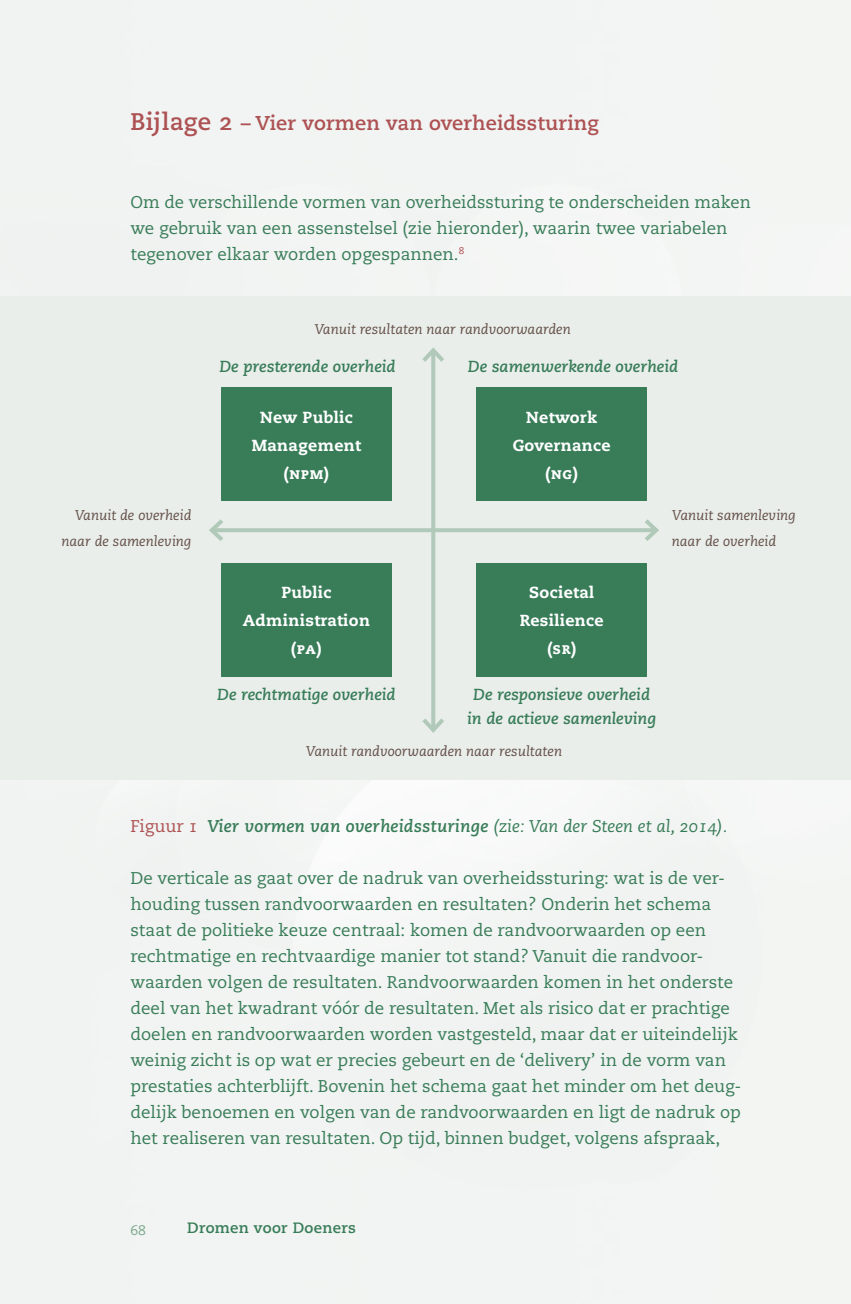
<style>
.page{position:relative;width:851px;height:1304px;background:#fff}
.page>*{position:absolute;margin:0;border:0;box-sizing:border-box;transform-origin:0 0}
.Kop_1{font:20px "Caecilia Bold Os F";letter-spacing:.01em;color:#ad5153}
.Normaal{font:17px/26px "Caecilia Roman Os F";color:#387c58}
.Hkop{font:17px "Caecilia Bold Italic Os F";letter-spacing:.01em;color:#387c58}
.t1{font:italic 700 16px "Caecilia";color:#387c58}
.t2{font:16px "Caecilia Heavy Os F";letter-spacing:.02em;color:#fff}
.t3{font:16px "Caecilia Heavy SC";color:#fff}
.t4{font:15px "Caecilia Bold Os F";letter-spacing:.02em;color:#387c58}
.t5{font:14px "Caecilia Italic Os F";color:#644e47}
.t6{font:14px "Caecilia Roman Os F";color:#7fa98f}
.s1{font-size:24px}
.s2{font-family:"Caecilia Heavy Os F"}
.s3{font-family:"Caecilia Heavy SC"}
.s4{font-family:"Caecilia Roman Os F";color:#ad5153}
.s5{font-family:"Caecilia Italic Os F"}
</style>
<div class="page">
<div style="left:0;top:297px;width:850px;height:483px;background:#e9eeea"></div>
<div style="left:221px;top:388px;width:170px;height:113px;background:#387c58"></div>
<div style="left:476px;top:388px;width:170px;height:113px;background:#387c58"></div>
<div style="left:221px;top:563px;width:170px;height:114px;background:#387c58"></div>
<div style="left:476px;top:563px;width:170px;height:114px;background:#387c58"></div>
<hr style="left:212px;top:528px;width:444px;height:4px;background:#b0c9b9">
<svg style="left:209px;top:519px;width:18px;height:22px"></svg>
<svg style="left:640px;top:519px;width:19px;height:22px"></svg>
<svg style="left:431px;top:366px;width:4px;height:348px"></svg>
<svg style="left:422px;top:714px;width:22px;height:19px"></svg>
<svg style="left:422px;top:347px;width:22px;height:19px"></svg>
<p class="Kop_1" style="left:130px;top:111px;width:470px"><span class="s1">Bijlage 2</span> – Vier vormen van overheidssturing</p>
<p class="Normaal" style="left:130px;top:189px;width:622px">Om de verschillende vormen van overheidssturing te onderscheiden maken we gebruik van een assenstelsel (zie hieronder), waarin twee variabelen tegenover elkaar worden opgespannen.<sup>8</sup></p>
<p class="t5" style="left:314px;top:321px;width:258px">Vanuit resultaten naar randvoorwaarden</p>
<p class="t1" style="left:219px;top:357px;width:178px">De presterende overheid</p>
<p class="t1" style="left:468px;top:357px;width:212px">De samenwerkende overheid</p>
<p class="t5" style="left:75px;top:507px;width:118px">Vanuit de overheid</p>
<p class="t5" style="left:61px;top:533px;width:131px">naar de samenleving</p>
<p class="t2" style="left:260px;top:407px;width:94px">New Public</p>
<p class="t2" style="left:252px;top:435px;width:111px">Management</p>
<p class="t3" style="left:284px;top:463px;width:46px"><span class="s2">(</span>npm<span class="s2">)</span></p>
<p class="t2" style="left:281px;top:583px;width:52px">Public</p>
<p class="t2" style="left:243px;top:611px;width:129px">Administration</p>
<p class="t2" style="left:291px;top:639px;width:32px">(<span class="s3">pa</span>)</p>
<p class="t2" style="left:526px;top:407px;width:72px">Network</p>
<p class="t2" style="left:512px;top:435px;width:99px">Governance</p>
<p class="t2" style="left:545px;top:463px;width:34px">(<span class="s3">ng</span>)</p>
<p class="t2" style="left:529px;top:583px;width:67px">Societal</p>
<p class="t2" style="left:519px;top:611px;width:85px">Resilience</p>
<p class="t2" style="left:547px;top:639px;width:30px">(<span class="s3">sr</span>)</p>
<p class="t1" style="left:217px;top:686px;width:180px">De rechtmatige overheid</p>
<p class="t1" style="left:473px;top:686px;width:178px">De responsieve overheid</p>
<p class="t1" style="left:467px;top:710px;width:190px">in de actieve samenleving</p>
<p class="t5" style="left:306px;top:743px;width:258px">Vanuit randvoorwaarden naar resultaten</p>
<p class="t5" style="left:671px;top:507px;width:125px">Vanuit samenleving</p>
<p class="t5" style="left:671px;top:533px;width:106px">naar de overheid</p>
<p class="Hkop" style="left:130px;top:816px;width:598px"><span class="s4">Figuur 1</span> Vier vormen van overheidssturinge <span class="s5">(zie: Van der Steen et al, 2014).</span></p>
<p class="Normaal" style="left:130px;top:865px;width:612px">De verticale as gaat over de nadruk van overheidssturing: wat is de ver&shy;houding tussen randvoorwaarden en resultaten? Onderin het schema staat de politieke keuze centraal: komen de randvoorwaarden op een rechtmatige en rechtvaardige manier tot stand? Vanuit die randvoor&shy;waarden volgen de resultaten. Randvoorwaarden komen in het onderste deel van het kwadrant vóór de resultaten. Met als risico dat er prachtige doelen en randvoorwaarden worden vastgesteld, maar dat er uiteindelijk weinig zicht is op wat er precies gebeurt en de ‘delivery’ in de vorm van prestaties achterblijft. Bovenin het schema gaat het minder om het deug&shy;delijk benoemen en volgen van de randvoorwaarden en ligt de nadruk op het realiseren van resultaten. Op tijd, binnen budget, volgens afspraak,</p>
<p class="t6" style="left:130px;top:1222px;width:17px">68</p>
<p class="t4" style="left:187px;top:1219px;width:170px">Dromen voor Doeners</p>
</div>
